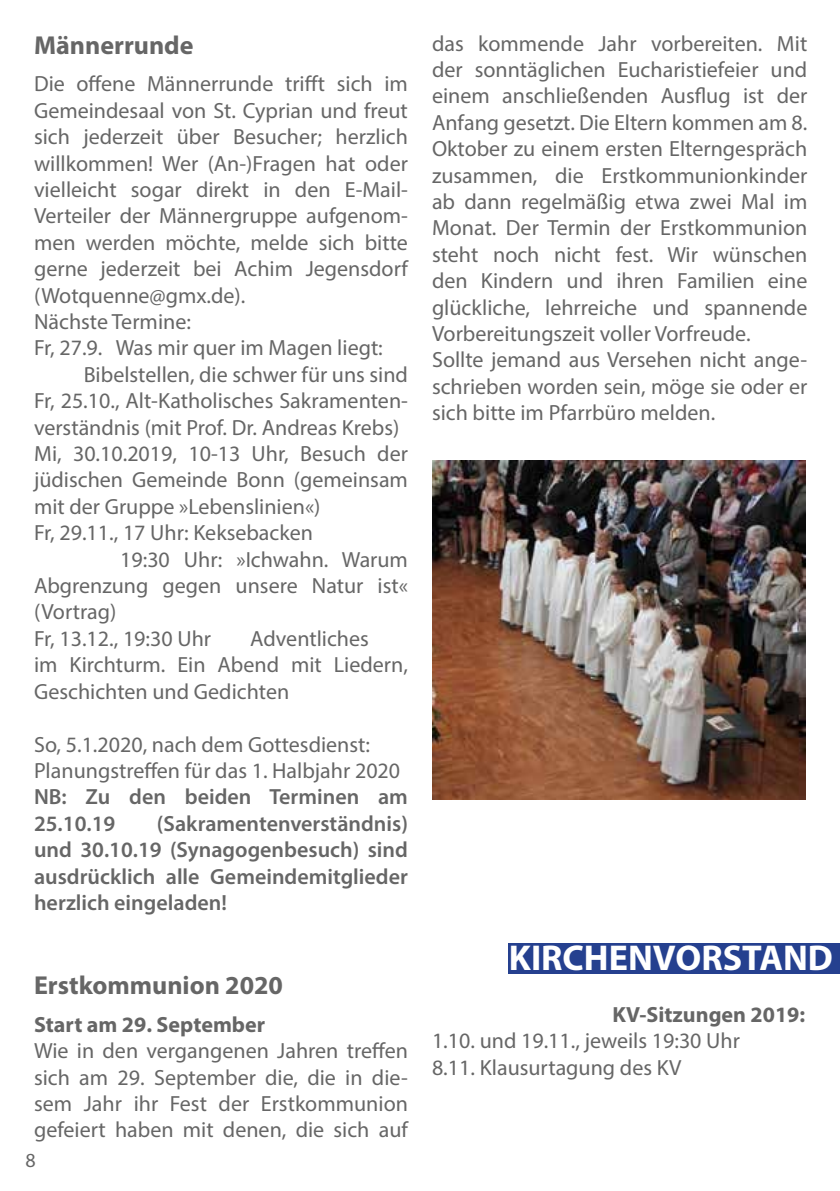
<style>
.page{position:relative;width:840px;height:1191px;background:#fff}
.page>*{position:absolute;margin:0;border:0;box-sizing:border-box;transform-origin:0 0}
.t1{font:700 36px "Myriad Pro";color:#fff}
.t2{font:700 26px "Myriad Pro";color:#666}
.t3{font:22px/26.4px "Myriad Pro";color:#666}
.t4{font:600 22px/26.4px "Myriad Pro";color:#666}
.t5{font:700 22px "Myriad Pro";color:#666}
.t6{font:20px "Myriad Pro";color:#666}
</style>
<div class="page">
<div style="left:508px;top:943px;width:331px;height:30px;background:#25408f"></div>
<img style="left:432px;top:461px;width:373px;height:339px">
<p class="t2" style="left:34px;top:28px;width:161px">Männerrunde</p>
<p class="t3" style="left:34px;top:70px;width:375px">Die offene Männerrunde trifft sich im Gemeindesaal von St. Cyprian und freut sich jederzeit über Besucher; herzlich willkommen! Wer (An-)Fragen hat oder vielleicht sogar direkt in den E-Mail-Verteiler der Männergruppe aufgenom&shy;men werden möchte, melde sich bitte gerne jederzeit bei Achim Jegensdorf (Wotquenne@gmx.de).<br>Nächste Termine:<br>Fr, 27.9. Was mir quer im Magen liegt:</p>
<p class="t3" style="left:34px;top:361px;width:375px;text-indent:50px">Bibelstellen, die schwer für uns sind Fr, 25.10., Alt-Katholisches Sakramenten&shy;verständnis (mit Prof. Dr. Andreas Krebs)<br>Mi, 30.10.2019, 10-13 Uhr, Besuch der jüdischen Gemeinde Bonn (gemeinsam mit der Gruppe »Lebenslinien«)<br>Fr, 29.11., 17 Uhr: Keksebacken</p>
<p class="t3" style="left:34px;top:546px;width:375px;text-indent:86px">19:30 Uhr: »Ichwahn. Warum<br>Abgrenzung gegen unsere Natur ist« (Vortrag)<br>Fr, 13.12., 19:30 Uhr</p>
<p class="t3" style="left:34px;top:625px;width:375px;text-indent:216px">Adventliches<br>im Kirchturm. Ein Abend mit Liedern,<br>Geschichten und Gedichten</p>
<p class="t3" style="left:34px;top:730px;width:367px">So, 5.1.2020, nach dem Gottesdienst:<br>Planungstreffen für das 1. Halbjahr 2020</p>
<p class="t4" style="left:34px;top:783px;width:375px">NB: Zu den beiden Terminen am<br>25.10.19</p>
<p class="t4" style="left:34px;top:809px;width:375px;text-align:justify;text-indent:123px">(Sakramentenverständnis) und 30.10.19 (Synagogenbesuch) sind ausdrücklich alle Gemeindemitglieder herzlich eingeladen!</p>
<p class="t2" style="left:34px;top:968px;width:250px">Erstkommunion 2020</p>
<p class="t5" style="left:34px;top:1010px;width:232px">Start am 29. September</p>
<p class="t3" style="left:34px;top:1037px;width:375px;text-align:justify">Wie in den vergangenen Jahren treffen sich am 29. September die, die in die&shy;sem Jahr ihr Fest der Erstkommunion gefeiert haben mit denen, die sich auf</p>
<p class="t6" style="left:25px;top:1147px;width:12px">8</p>
<p class="t3" style="left:432px;top:30px;width:376px">das kommende Jahr vorbereiten. Mit der sonntäglichen Eucharistiefeier und einem anschließenden Ausflug ist der Anfang gesetzt. Die Eltern kommen am 8.<br>Oktober zu einem ersten Elterngespräch zusammen, die Erstkommunionkinder ab dann regelmäßig etwa zwei Mal im Monat. Der Termin der Erstkommunion steht noch nicht fest. Wir wünschen den Kindern und ihren Familien eine glückliche, lehrreiche und spannende Vorbereitungszeit voller Vorfreude.<br>Sollte jemand aus Versehen nicht ange&shy;schrieben worden sein, möge sie oder er sich bitte im Pfarrbüro melden.</p>
<h1 class="t1" style="left:508px;top:934px;width:325px">KIRCHENVORSTAND</h1>
<p class="t5" style="left:612px;top:1000px;width:194px">KV-Sitzungen 2019:</p>
<p class="t3" style="left:432px;top:1027px;width:309px">1.10. und 19.11., jeweils 19:30 Uhr<br>8.11. Klausurtagung des KV</p>
</div>
